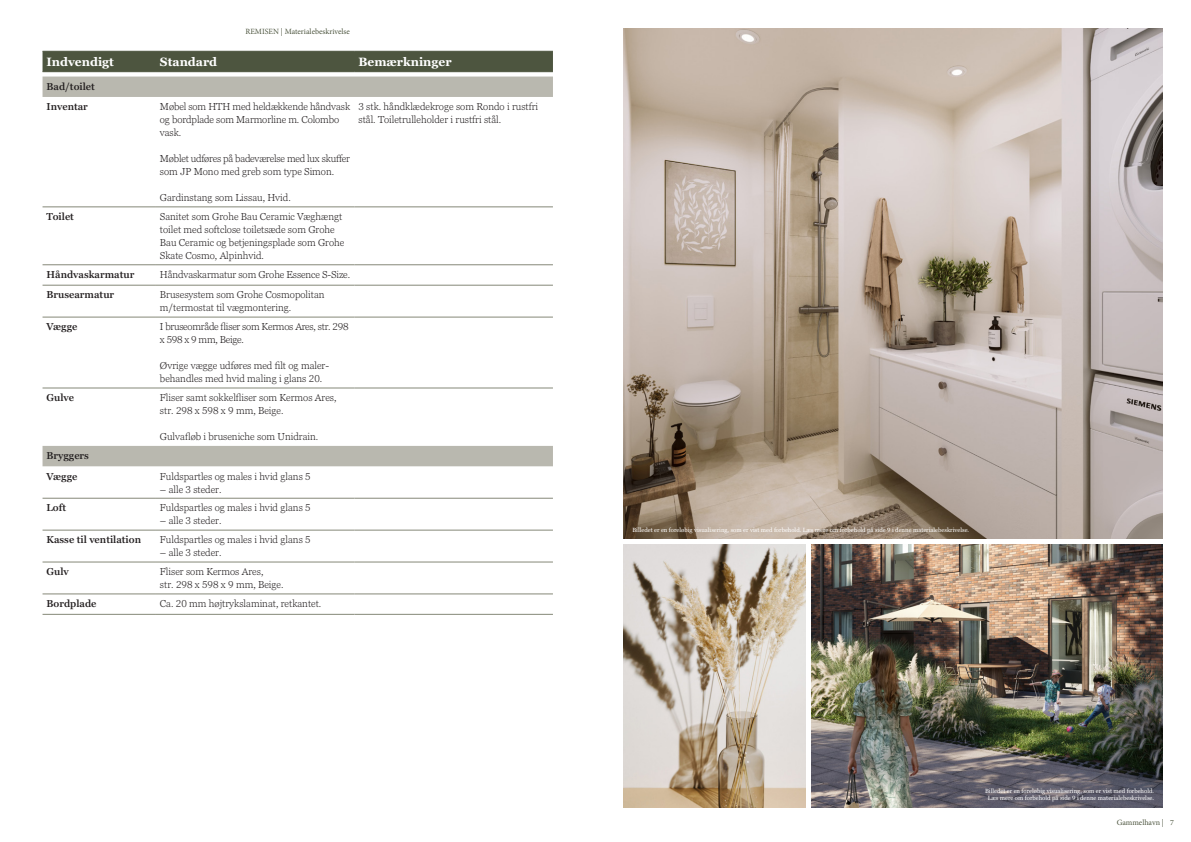
<style>
.page{position:relative;width:1191px;height:842px;background:#fff}
.page>*{position:absolute;margin:0;border:0;box-sizing:border-box;transform-origin:0 0}
.Brødtekst{font:700 12px "Georgia Pro";color:#fff}
.t1{font:300 10px/13px "Georgia Pro";color:#231f20}
.t2{font:600 10px "Georgia Pro";color:#231f20}
.t3{font:300 10px/13px "Georgia Pro";letter-spacing:-.02em;color:#231f20}
.t4{font:300 10px/13px "Georgia Pro";letter-spacing:-.025em;color:#231f20}
.t5{font:8px "Minion Pro";color:#4d553f}
.Brødtekst-2{font:6px "Georgia Pro";color:#fff}
</style>
<div class="page">
<div style="left:43px;top:52px;width:510px;height:19px;background:#4d553f"></div>
<hr style="left:43px;top:51px;width:113px;height:1px;background:#4d553f">
<hr style="left:156px;top:51px;width:198px;height:1px;background:#4d553f">
<hr style="left:354px;top:51px;width:199px;height:1px;background:#4d553f">
<hr style="left:43px;top:71px;width:113px;height:1px;background:#4d553f">
<hr style="left:156px;top:71px;width:198px;height:1px;background:#4d553f">
<hr style="left:354px;top:71px;width:199px;height:1px;background:#4d553f">
<svg style="left:43px;top:77px;width:510px;height:389px"></svg>
<hr style="left:43px;top:207px;width:113px;height:1px;background:#858878">
<hr style="left:156px;top:207px;width:198px;height:1px;background:#858878">
<hr style="left:354px;top:207px;width:199px;height:1px;background:#858878">
<hr style="left:43px;top:264px;width:113px;height:1px;background:#858878">
<hr style="left:156px;top:264px;width:198px;height:1px;background:#858878">
<hr style="left:354px;top:264px;width:199px;height:1px;background:#858878">
<hr style="left:43px;top:285px;width:113px;height:1px;background:#858878">
<hr style="left:156px;top:285px;width:198px;height:1px;background:#858878">
<hr style="left:354px;top:285px;width:199px;height:1px;background:#858878">
<hr style="left:43px;top:317px;width:113px;height:1px;background:#858878">
<hr style="left:156px;top:317px;width:198px;height:1px;background:#858878">
<hr style="left:354px;top:317px;width:199px;height:1px;background:#858878">
<hr style="left:43px;top:388px;width:113px;height:1px;background:#858878">
<hr style="left:156px;top:388px;width:198px;height:1px;background:#858878">
<hr style="left:354px;top:388px;width:199px;height:1px;background:#858878">
<hr style="left:43px;top:498px;width:113px;height:1px;background:#858878">
<hr style="left:156px;top:498px;width:198px;height:1px;background:#858878">
<hr style="left:354px;top:498px;width:199px;height:1px;background:#858878">
<hr style="left:43px;top:530px;width:113px;height:1px;background:#858878">
<hr style="left:156px;top:530px;width:198px;height:1px;background:#858878">
<hr style="left:354px;top:530px;width:199px;height:1px;background:#858878">
<hr style="left:43px;top:562px;width:113px;height:1px;background:#858878">
<hr style="left:156px;top:562px;width:198px;height:1px;background:#858878">
<hr style="left:354px;top:562px;width:199px;height:1px;background:#858878">
<hr style="left:43px;top:594px;width:113px;height:1px;background:#858878">
<hr style="left:156px;top:594px;width:198px;height:1px;background:#858878">
<hr style="left:354px;top:594px;width:199px;height:1px;background:#858878">
<hr style="left:43px;top:614px;width:113px;height:1px;background:#858878">
<hr style="left:156px;top:614px;width:198px;height:1px;background:#858878">
<hr style="left:354px;top:614px;width:199px;height:1px;background:#858878">
<img style="left:624px;top:28px;width:538px;height:511px">
<img style="left:811px;top:544px;width:351px;height:264px">
<img style="left:624px;top:544px;width:181px;height:264px">
<p class="t5" style="left:245px;top:26px;width:106px">REMISEN | Materialebeskrivelse</p>
<p class="Brødtekst" style="left:47px;top:55px;width:69px">Indvendigt</p>
<p class="Brødtekst" style="left:160px;top:55px;width:59px">Standard</p>
<p class="Brødtekst" style="left:358px;top:55px;width:95px">Bemærkninger</p>
<p class="t2" style="left:47px;top:81px;width:50px">Bad/toilet</p>
<p class="t2" style="left:47px;top:101px;width:43px">Inventar</p>
<p class="t1" style="left:160px;top:101px;width:192px">Møbel som HTH med heldækkende håndvask og bordplade som Marmorline m. Colombo vask.</p>
<p class="t3" style="left:160px;top:153px;width:191px">Møblet udføres på badeværelse med lux skuffer som JP Mono med greb som type Simon.</p>
<p class="t1" style="left:160px;top:192px;width:132px">Gardinstang som Lissau, Hvid.</p>
<p class="t1" style="left:358px;top:101px;width:181px">3 stk. håndklædekroge som Rondo i rustfri stål. Toiletrulleholder i rustfri stål.</p>
<p class="t2" style="left:47px;top:211px;width:29px">Toilet</p>
<p class="t1" style="left:160px;top:211px;width:186px">Sanitet som Grohe Bau Ceramic Væghængt toilet med softclose toiletsæde som Grohe Bau Ceramic og betjeningsplade som Grohe Skate Cosmo, Alpinhvid.</p>
<p class="t2" style="left:47px;top:269px;width:89px">Håndvaskarmatur</p>
<p class="t1" style="left:160px;top:268px;width:192px">Håndvaskarmatur som Grohe Essence S-Size.</p>
<p class="t2" style="left:47px;top:289px;width:69px">Brusearmatur</p>
<p class="t1" style="left:160px;top:289px;width:166px">Brusesystem som Grohe Cosmopolitan m/termostat til vægmontering.</p>
<p class="t2" style="left:47px;top:321px;width:32px">Vægge</p>
<p class="t4" style="left:160px;top:321px;width:190px">I bruseområde fliser som Kermos Ares, str. 298 x 598 x 9 mm, Beige.</p>
<p class="t1" style="left:160px;top:360px;width:170px">Øvrige vægge udføres med filt og maler&shy;behandles med hvid maling i glans 20.</p>
<p class="t2" style="left:47px;top:392px;width:29px">Gulve</p>
<p class="t1" style="left:160px;top:392px;width:178px">Fliser samt sokkelfliser som Kermos Ares, str. 298 x 598 x 9 mm, Beige.</p>
<p class="t1" style="left:160px;top:431px;width:160px">Gulvafløb i bruseniche som Unidrain.</p>
<p class="t2" style="left:47px;top:450px;width:44px">Bryggers</p>
<p class="t2" style="left:47px;top:470px;width:32px">Vægge</p>
<p class="t1" style="left:160px;top:470px;width:152px">Fuldspartles og males i hvid glans 5</p>
<p class="t1" style="left:160px;top:483px;width:63px">– alle 3 steder.</p>
<p class="t2" style="left:47px;top:502px;width:21px">Loft</p>
<p class="t1" style="left:160px;top:502px;width:152px">Fuldspartles og males i hvid glans 5</p>
<p class="t1" style="left:160px;top:515px;width:63px">– alle 3 steder.</p>
<p class="t2" style="left:47px;top:534px;width:96px">Kasse til ventilation</p>
<p class="t1" style="left:160px;top:534px;width:152px">Fuldspartles og males i hvid glans 5</p>
<p class="t1" style="left:160px;top:547px;width:63px">– alle 3 steder.</p>
<p class="t2" style="left:47px;top:566px;width:24px">Gulv</p>
<p class="t1" style="left:160px;top:566px;width:125px">Fliser som Kermos Ares,<br>str. 298 x 598 x 9 mm, Beige.</p>
<p class="t2" style="left:47px;top:598px;width:51px">Bordplade</p>
<p class="t1" style="left:160px;top:598px;width:163px">Ca. 20 mm højtrykslaminat, retkantet.</p>
<p class="Brødtekst-2" style="left:632px;top:526px;width:338px">Billedet er en foreløbig visualisering, som er vist med forbehold. Læs mere om forbehold på side 9 i denne materialebeskrivelse.</p>
<p class="Brødtekst-2" style="left:985px;top:787px;width:171px">Billedet er en foreløbig visualisering, som er vist med forbehold.</p>
<p class="Brødtekst-2" style="left:987px;top:794px;width:168px">Læs mere om forbehold på side 9 i denne materialebeskrivelse.</p>
<p class="t5" style="left:1116px;top:817px;width:59px">Gammelhavn | 7</p>
</div>
